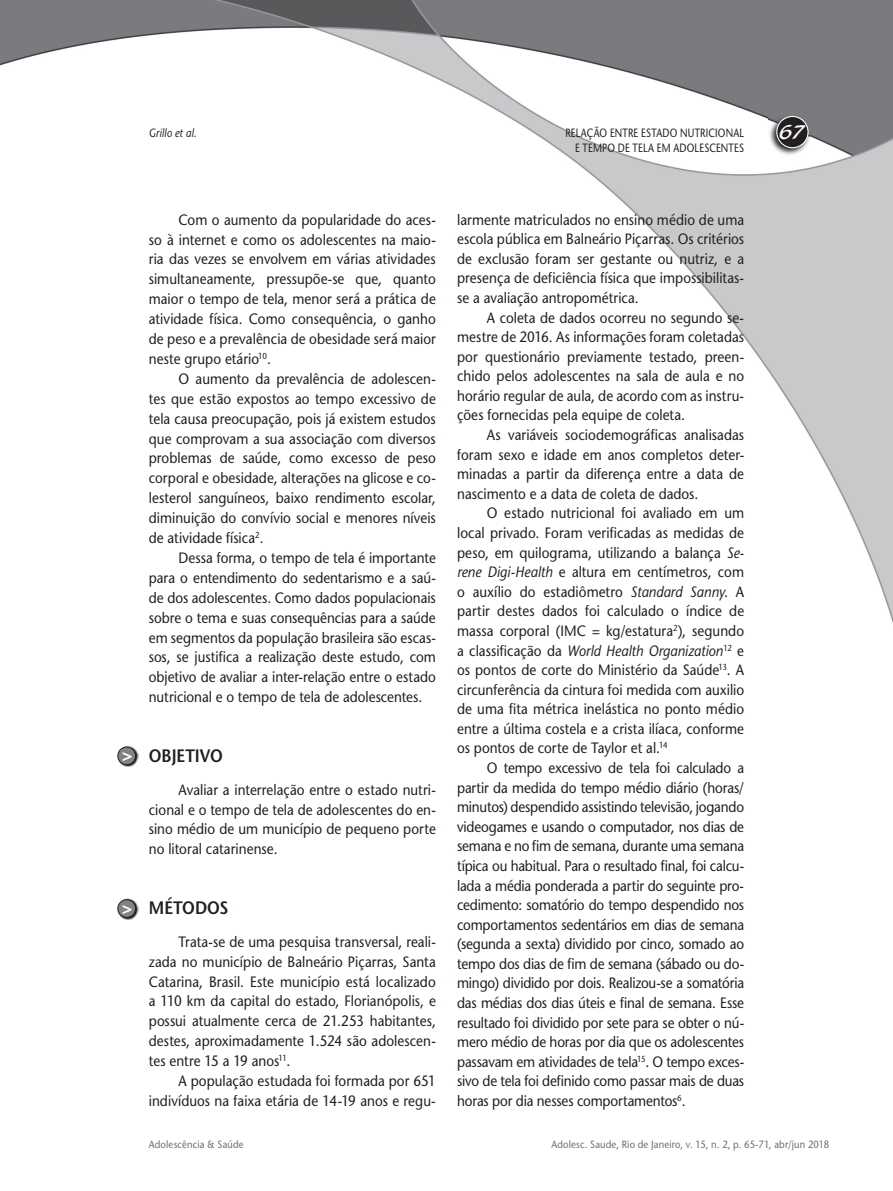
<style>
.page{position:relative;width:893px;height:1191px;background:#fff}
.page>*{position:absolute;margin:0;border:0;box-sizing:border-box;transform-origin:0 0}
.t1{font:21px "Blacklight D";color:#fff}
.t2{font:600 18px "Stone Sans";color:#231f20;scale:.9 1}
.t3{font:700 17.25px "Helvetica";color:#fff}
.t4{font:15px/19.6px "Stone Sans";color:#231f20;text-align:justify;scale:.9 1}
.t5{font:12px "Stone Sans";letter-spacing:.02em;color:#231f20;scale:.8 1}
.t6{font:italic 12px "Stone Sans";letter-spacing:.01em;color:#231f20;scale:.85 1}
.t7{font:10.5px "Stone Sans";letter-spacing:.02em;color:#6c6d70;scale:.9 1}
.s1{font-style:italic}
</style>
<div class="page">
<img style="left:0;top:0;width:893px;height:755px">
<img style="left:769px;top:115px;width:41px;height:41px">
<svg style="left:776px;top:116px;width:33px;height:32px"></svg>
<img style="left:122px;top:898px;width:16px;height:21px">
<svg style="left:117px;top:899px;width:19px;height:19px"></svg>
<img style="left:118px;top:745px;width:20px;height:21px">
<svg style="left:117px;top:746px;width:19px;height:19px"></svg>
<p class="t6" style="left:149px;top:126px;width:58px">Grillo et al.</p>
<p class="t5" style="left:565px;top:126px;width:225px">RELAÇÃO ENTRE ESTADO NUTRICIONAL</p>
<h1 class="t1" style="left:780px;top:119px;width:27px">67</h1>
<p class="t5" style="left:575px;top:140px;width:213px">E TEMPO DE TELA EM ADOLESCENTES</p>
<p class="t3" style="left:122px;top:744px;width:12px">&gt;</p>
<p class="t3" style="left:122px;top:897px;width:12px">&gt;</p>
<p class="t4" style="left:149px;top:209px;width:320px;text-indent:30px">Com o aumento da popularidade do aces&shy;so à internet e como os adolescentes na maio&shy;ria das vezes se envolvem em várias atividades simultaneamente, pressupõe-se que, quanto maior o tempo de tela, menor será a prática de atividade física. Como consequência, o ganho de peso e a prevalência de obesidade será maior neste grupo etário<sup>10</sup>.</p>
<p class="t4" style="left:149px;top:369px;width:320px;text-indent:30px">O aumento da prevalência de adolescen&shy;tes que estão expostos ao tempo excessivo de tela causa preocupação, pois já existem estudos que comprovam a sua associação com diversos problemas de saúde, como excesso de peso corporal e obesidade, alterações na glicose e co&shy;lesterol sanguíneos, baixo rendimento escolar, diminuição do convívio social e menores níveis de atividade física<sup>2</sup>.</p>
<p class="t4" style="left:149px;top:548px;width:320px;text-indent:30px">Dessa forma, o tempo de tela é importante para o entendimento do sedentarismo e a saú&shy;de dos adolescentes. Como dados populacionais sobre o tema e suas consequências para a saúde em segmentos da população brasileira são escas&shy;sos, se justifica a realização deste estudo, com objetivo de avaliar a inter-relação entre o estado nutricional e o tempo de tela de adolescentes.</p>
<p class="t2" style="left:149px;top:745px;width:84px">OBJETIVO</p>
<p class="t4" style="left:149px;top:779px;width:320px;text-indent:30px">Avaliar a interrelação entre o estado nutri&shy;cional e o tempo de tela de adolescentes do en&shy;sino médio de um município de pequeno porte no litoral catarinense.</p>
<p class="t2" style="left:149px;top:897px;width:90px">MÉTODOS</p>
<p class="t4" style="left:149px;top:931px;width:320px;text-indent:30px">Trata-se de uma pesquisa transversal, reali&shy;zada no município de Balneário Piçarras, Santa Catarina, Brasil. Este município está localizado a 110 km da capital do estado, Florianópolis, e possui atualmente cerca de 21.253 habitantes, destes, aproximadamente 1.524 são adolescen&shy;tes entre 15 a 19 anos<sup>11</sup>.</p>
<p class="t4" style="left:149px;top:1070px;width:320px;text-align:right">A população estudada foi formada por 651 indivíduos na faixa etária de 14-19 anos e regu-</p>
<p class="t4" style="left:457px;top:210px;width:320px">larmente matriculados no ensino médio de uma escola pública em Balneário Piçarras. Os critérios de exclusão foram ser gestante ou nutriz, e a presença de deficiência física que impossibilitas&shy;se a avaliação antropométrica.</p>
<p class="t4" style="left:457px;top:308px;width:320px;text-indent:30px">A coleta de dados ocorreu no segundo se&shy;mestre de 2016. As informações foram coletadas por questionário previamente testado, preen&shy;chido pelos adolescentes na sala de aula e no horário regular de aula, de acordo com as instru&shy;ções fornecidas pela equipe de coleta.</p>
<p class="t4" style="left:457px;top:425px;width:320px;text-indent:30px">As variáveis sociodemográficas analisadas foram sexo e idade em anos completos deter&shy;minadas a partir da diferença entre a data de nascimento e a data de coleta de dados.</p>
<p class="t4" style="left:457px;top:503px;width:320px;text-indent:30px">O estado nutricional foi avaliado em um local privado. Foram verificadas as medidas de peso, em quilograma, utilizando a balança <span class="s1">Se&shy;rene Digi-Health</span> e altura em centímetros, com o auxílio do estadiômetro <span class="s1">Standard Sanny</span>. A partir destes dados foi calculado o índice de massa corporal (IMC = kg/estatura<sup>2</sup>), segundo a classificação da <span class="s1">World Health Organization</span><sup>12</sup> e os pontos de corte do Ministério da Saúde<sup>13</sup>. A circunferência da cintura foi medida com auxilio de uma fita métrica inelástica no ponto médio entre a última costela e a crista ilíaca, conforme os pontos de corte de Taylor et al.<sup>14</sup></p>
<p class="t4" style="left:457px;top:758px;width:320px;text-indent:30px">O tempo excessivo de tela foi calculado a partir da medida do tempo médio diário (horas/ minutos) despendido assistindo televisão, jogando videogames e usando o computador, nos dias de semana e no fim de semana, durante uma semana típica ou habitual. Para o resultado final, foi calcu&shy;lada a média ponderada a partir do seguinte pro&shy;cedimento: somatório do tempo despendido nos comportamentos sedentários em dias de semana (segunda a sexta) dividido por cinco, somado ao tempo dos dias de fim de semana (sábado ou do&shy;mingo) dividido por dois. Realizou-se a somatória das médias dos dias úteis e final de semana. Esse resultado foi dividido por sete para se obter o nú&shy;mero médio de horas por dia que os adolescentes passavam em atividades de tela<sup>15</sup>. O tempo exces&shy;sivo de tela foi definido como passar mais de duas horas por dia nesses comportamentos<sup>6</sup>.</p>
<p class="t7" style="left:149px;top:1138px;width:107px">Adolescência &amp; Saúde</p>
<p class="t7" style="left:551px;top:1138px;width:310px">Adolesc. Saude, Rio de Janeiro, v. 15, n. 2, p. 65-71, abr/jun 2018</p>
</div>
